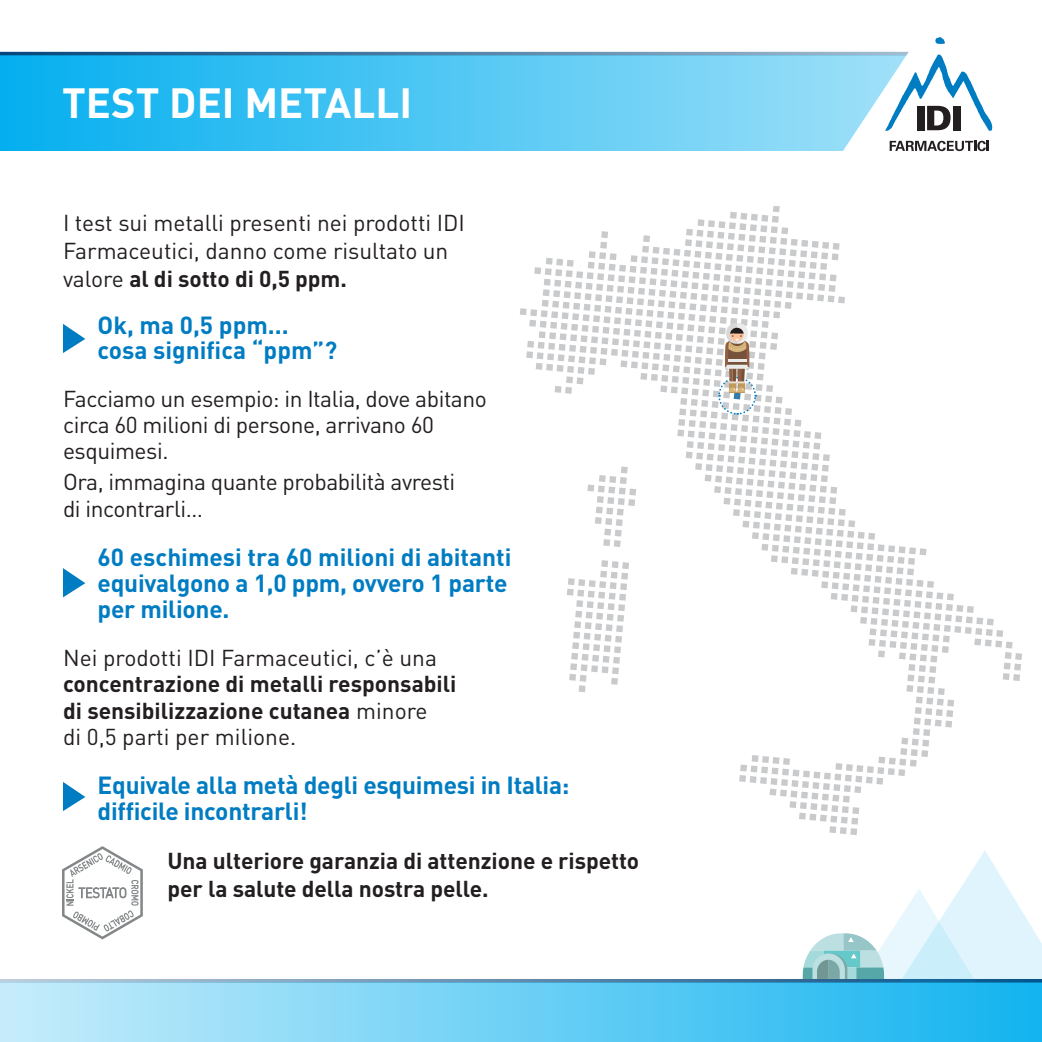
<style>
.page{position:relative;width:1042px;height:1042px;background:#fff}
.page>*{position:absolute;margin:0;border:0;box-sizing:border-box;transform-origin:0 0}
.t1{font:700 41.65px "DIN";color:#fff}
.t2{font:700 24.5px/26.2px "DIN";letter-spacing:-.01em;color:#007cc2}
.t3{font:22.75px/26.2px "DIN";letter-spacing:-.02em;color:#231f20}
.t4{font:700 22.75px/26.2px "DIN";letter-spacing:-.005em;color:#231f20}
.t5{font:22.75px "DIN";color:#231f20}
.s1{font-weight:700}
.s2{font-weight:400}
</style>
<div class="page">
<svg style="left:0;top:55px;width:841px;height:96px;background:#4cc5f3"></svg>
<div style="left:0;top:982px;width:1042px;height:60px;background:linear-gradient(to right,#c7edfb,#13b3f0)"></div>
<hr style="left:0;top:52px;width:1042px;height:3px;background:#00447b">
<hr style="left:0;top:979px;width:1042px;height:3px;background:#00447b">
<svg style="left:841px;top:37px;width:201px;height:115px"></svg>
<svg style="left:63px;top:324px;width:22px;height:29px"></svg>
<svg style="left:63px;top:568px;width:22px;height:29px"></svg>
<svg style="left:63px;top:782px;width:22px;height:29px"></svg>
<svg style="left:62px;top:846px;width:81px;height:93px"></svg>
<svg style="left:803px;top:851px;width:239px;height:131px"></svg>
<svg style="left:520px;top:206px;width:502px;height:629px"></svg>
<h1 class="t1" style="left:62px;top:75px;width:351px">TEST DEI METALLI</h1>
<p class="t3" style="left:63px;top:209px;width:403px;line-height:28px">I test sui metalli presenti nei prodotti IDI<br>Farmaceutici, danno come risultato un valore <span class="s1">al di sotto di 0,5 ppm.</span></p>
<p class="t2" style="left:98px;top:312px;width:241px;line-height:24.5px">Ok, ma 0,5 ppm... cosa significa “ppm”?</p>
<p class="t3" style="left:63px;top:385px;width:425px">Facciamo un esempio: in Italia, dove abitano circa 60 milioni di persone, arrivano 60 esquimesi.</p>
<p class="t3" style="left:63px;top:469px;width:394px">Ora, immagina quante probabilità avresti di incontrarli…</p>
<p class="t2" style="left:98px;top:543px;width:415px">60 eschimesi tra 60 milioni di abitanti equivalgono a 1,0 ppm, ovvero 1 parte per milione.</p>
<p class="t5" style="left:63px;top:643px;width:375px">Nei prodotti IDI Farmaceutici, c’è una</p>
<p class="t4" style="left:63px;top:670px;width:395px">concentrazione di metalli responsabili di sensibilizzazione cutanea <span class="s2">minore<br>di 0,5 parti per milione.</span></p>
<p class="t2" style="left:98px;top:771px;width:473px">Equivale alla metà degli esquimesi in Italia: difficile incontrarli!</p>
<p class="t4" style="left:167px;top:845px;width:473px;line-height:28px">Una ulteriore garanzia di attenzione e rispetto per la salute della nostra pelle.</p>
</div>
